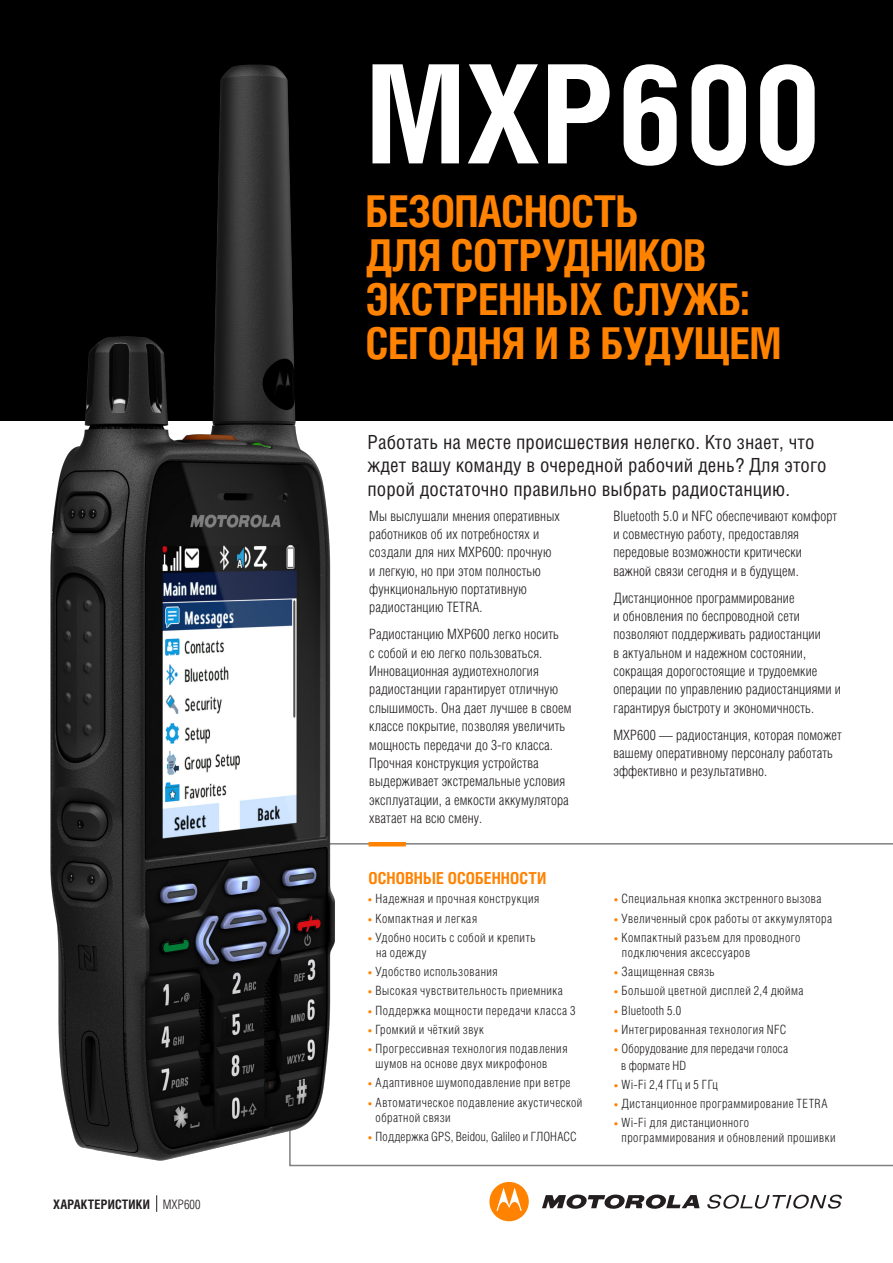
<style>
.page{position:relative;width:893px;height:1263px;background:#fff}
.page>*{position:absolute;margin:0;border:0;box-sizing:border-box;transform-origin:0 0}
.t1{font:700 137.25px "Helios Cond";color:#fff}
.t2{font:700 43.95px/44px "Helios Cond";letter-spacing:-.015em;color:#ff8200}
.t3{font:19.5px/23.2px "Helios Cond C";letter-spacing:.005em;color:#231f20}
.t4{font:700 16.5px "Helios Cond";letter-spacing:.005em;color:#ff8200}
.t5{font:300 14.25px/18.3px "Helios Cond";letter-spacing:.01em;color:#231f20}
.t6{font:700 13.05px "Helios Cond";letter-spacing:.01em;color:#231f20}
.t7{font:300 12.75px/15px "Helios Cond";letter-spacing:.035em;color:#231f20}
.t8{font:300 12.75px/16.5px "Helios Cond";letter-spacing:.015em;color:#231f20}
.t9{font:300 12.75px "Helios Cond";letter-spacing:.005em;color:#231f20}
.s1{font-weight:300}
.s2{color:#ff8200}
</style>
<div class="page">
<div style="left:0;top:0;width:893px;height:421px;background:#000"></div>
<svg style="left:489px;top:1182px;width:40px;height:39px"></svg>
<svg style="left:542px;top:1194px;width:158px;height:15px"></svg>
<svg style="left:707px;top:1194px;width:135px;height:15px"></svg>
<svg style="left:156px;top:1195px;width:1px;height:17px"></svg>
<svg style="left:353px;top:843px;width:540px;height:323px"></svg>
<hr style="left:369px;top:842px;width:37px;height:4px;background:#ff8200">
<img style="left:50px;top:64px;width:303px;height:1103px">
<p class="t6" style="left:53px;top:1195px;width:149px">ХАРАКТЕРИСТИКИ <span class="s1">MXP600</span></p>
<p class="t1" style="left:366px;top:21px;width:457px">MXP600</p>
<p class="t2" style="left:366px;top:189px;width:417px">БЕЗОПАСНОСТЬ<br>ДЛЯ СОТРУДНИКОВ<br>ЭКСТРЕННЫХ СЛУЖБ:<br>СЕГОДНЯ И В БУДУЩЕМ</p>
<p class="t3" style="left:367px;top:430px;width:461px">Работать на месте происшествия нелегко. Кто знает, что ждет вашу команду в очередной рабочий день? Для этого порой достаточно правильно выбрать радиостанцию.</p>
<p class="t5" style="left:369px;top:506px;width:192px">Мы выслушали мнения оперативных работников об их потребностях и создали для них MXP600: прочную и легкую, но при этом полностью функциональную портативную радиостанцию TETRA.</p>
<p class="t5" style="left:369px;top:625px;width:204px">Радиостанцию MXP600 легко носить<br>с собой и ею легко пользоваться.<br>Инновационная аудиотехнология радиостанции гарантирует отличную слышимость. Она дает лучшее в своем классе покрытие, позволяя увеличить мощность передачи до 3-го класса.<br>Прочная конструкция устройства выдерживает экстремальные условия эксплуатации, а емкости аккумулятора хватает на всю смену.</p>
<p class="t4" style="left:369px;top:867px;width:179px">ОСНОВНЫЕ ОСОБЕННОСТИ</p>
<p class="t7" style="left:367px;top:891px;width:173px"><span class="s2">•</span> Надежная и прочная конструкция</p>
<p class="t7" style="left:367px;top:910px;width:111px"><span class="s2">•</span> Компактная и легкая</p>
<p class="t7" style="left:376px;top:930px;width:161px;text-indent:-9px"><span class="s2">•</span> Удобно носить c собой и крепить на одежду</p>
<p class="t7" style="left:367px;top:964px;width:132px"><span class="s2">•</span> Удобство использования</p>
<p class="t7" style="left:367px;top:983px;width:197px"><span class="s2">•</span> Высокая чувствительность приемника</p>
<p class="t7" style="left:367px;top:1002px;width:210px"><span class="s2">•</span> Поддержка мощности передачи класса 3</p>
<p class="t7" style="left:367px;top:1022px;width:118px"><span class="s2">•</span> Громкий и чёткий звук</p>
<p class="t7" style="left:376px;top:1041px;width:193px;text-indent:-8px"><span class="s2">•</span> Прогрессивная технология подавления шумов на основе двух микрофонов</p>
<p class="t7" style="left:367px;top:1075px;width:205px"><span class="s2">•</span> Адаптивное шумоподавление при ветре</p>
<p class="t7" style="left:376px;top:1094px;width:208px;text-indent:-8px"><span class="s2">•</span> Автоматическое подавление акустической обратной связи</p>
<p class="t9" style="left:367px;top:1128px;width:211px"><span class="s2">•</span> Поддержка GPS, Beidou, Galileo и ГЛОНАСС</p>
<p class="t5" style="left:613px;top:506px;width:225px">Bluetooth 5.0 и NFC обеспечивают комфорт и совместную работу, предоставляя передовые возможности критически важной связи сегодня и в будущем.</p>
<p class="t5" style="left:613px;top:588px;width:229px">Дистанционное программирование<br>и обновления по беспроводной сети позволяют поддерживать радиостанции<br>в актуальном и надежном состоянии, сокращая дорогостоящие и трудоемкие операции по управлению радиостанциями и гарантируя быстроту и экономичность.</p>
<p class="t5" style="left:613px;top:725px;width:230px">MXP600 ― радиостанция, которая поможет вашему оперативному персоналу работать эффективно и результативно.</p>
<p class="t7" style="left:613px;top:891px;width:210px"><span class="s2">•</span> Специальная кнопка экстренного вызова</p>
<p class="t7" style="left:613px;top:910px;width:220px"><span class="s2">•</span> Увеличенный срок работы от аккумулятора</p>
<p class="t7" style="left:622px;top:930px;width:180px;text-indent:-9px"><span class="s2">•</span> Компактный разъем для проводного подключения аксессуаров</p>
<p class="t7" style="left:613px;top:964px;width:103px"><span class="s2">•</span> Защищенная связь</p>
<p class="t7" style="left:613px;top:983px;width:192px"><span class="s2">•</span> Большой цветной дисплей 2,4 дюйма</p>
<p class="t7" style="left:613px;top:1002px;width:69px"><span class="s2">•</span> Bluetooth 5.0</p>
<p class="t7" style="left:613px;top:1022px;width:175px"><span class="s2">•</span> Интегрированная технология NFC</p>
<p class="t8" style="left:621px;top:1040px;width:168px;text-indent:-8px"><span class="s2">•</span> Оборудование для передачи голоса в формате HD</p>
<p class="t7" style="left:613px;top:1077px;width:106px"><span class="s2">•</span> Wi-Fi 2,4 ГГц и 5 ГГц</p>
<p class="t7" style="left:613px;top:1096px;width:216px"><span class="s2">•</span> Дистанционное программирование TETRA</p>
<p class="t7" style="left:622px;top:1115px;width:216px;text-indent:-8px"><span class="s2">•</span> Wi-Fi для дистанционного программирования и обновлений прошивки</p>
</div>
